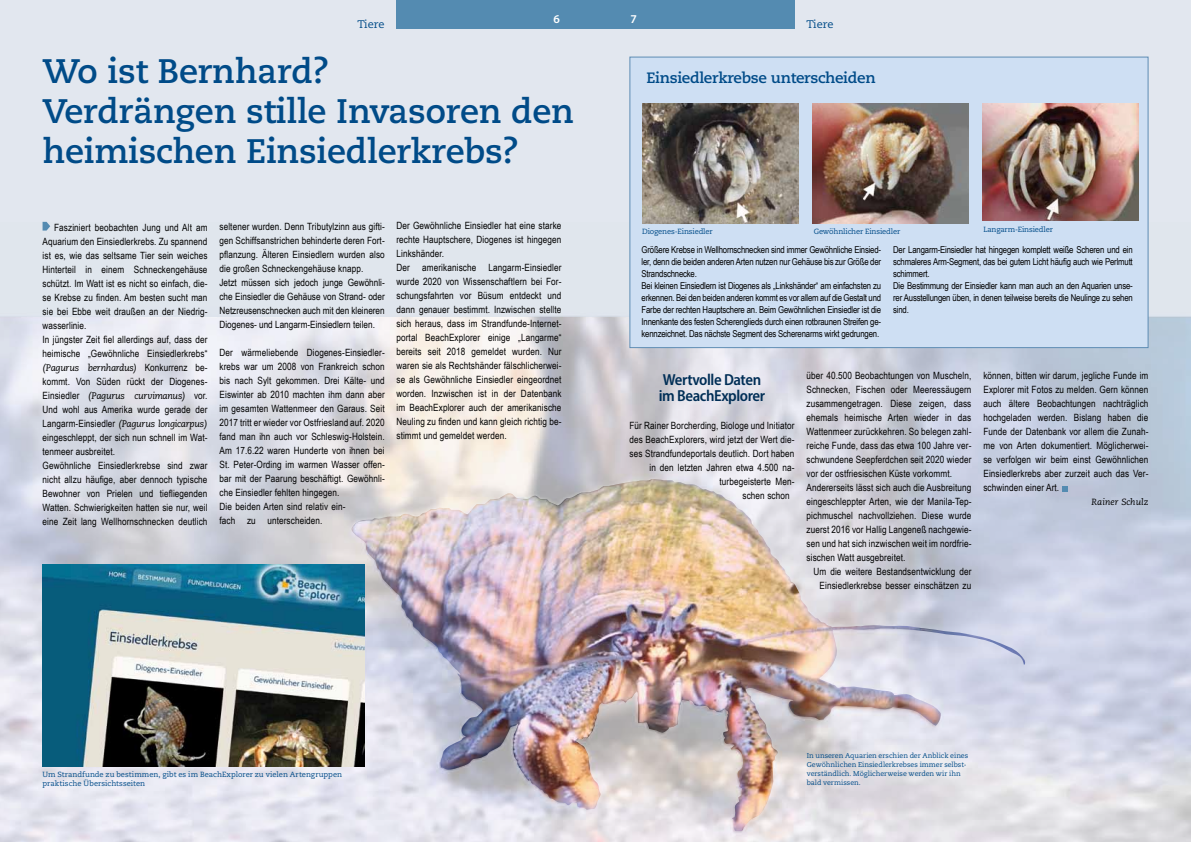
<style>
.page{position:relative;width:1191px;height:842px;background:#fff}
.page>*{position:absolute;margin:0;border:0;box-sizing:border-box;transform-origin:0 0}
.t1{font:700 34px/40px "Caecilia";letter-spacing:-.005em;color:#004b88}
.t2{font:600 semi-condensed 16px/16px "Myriad Pro";letter-spacing:-.025em;color:#002e56}
.t3{font:700 15px "Caecilia";letter-spacing:-.02em;color:#004b88}
.t4{font:600 12px "Myriad Pro";color:#fff}
.t5{font:11px "Caecilia";letter-spacing:-.005em;color:#004b88}
.t6{font:10px/14px "Arial Narrow";letter-spacing:.01em;color:#000}
.t7{font:9.5px/12px "Arial Narrow";letter-spacing:-.02em;color:#000}
.t8{font:italic 9.5px "Caecilia";letter-spacing:-.035em;color:#000}
.t9{font:italic 9px "Caecilia";letter-spacing:.01em;color:#000}
.t10{font:7.5px/9px "Caecilia";letter-spacing:-.01em;color:#004b88}
.t11{font:7px/9px "Caecilia";letter-spacing:-.005em;color:#004b88}
.s1{font-family:"Arial Narrow";font-style:normal;font-size:10px}
</style>
<div class="page">
<img style="left:0;top:317px;width:1191px;height:525px">
<svg style="left:1061px;top:486px;width:6px;height:5px"></svg>
<div style="left:0;top:0;width:1191px;height:317px;background:#e2e7ef"></div>
<div style="left:629px;top:57px;width:519px;height:291px;background:#cedff3;border:1px solid #5e8db4"></div>
<img style="left:642px;top:103px;width:156px;height:121px">
<img style="left:813px;top:103px;width:156px;height:120px">
<img style="left:982px;top:103px;width:156px;height:118px">
<img style="left:351px;top:479px;width:300px;height:302px">
<svg style="left:43px;top:222px;width:7px;height:9px"></svg>
<img style="left:43px;top:564px;width:321px;height:202px">
<div style="left:396px;top:0;width:398px;height:28px;background:#548bb1"></div>
<p class="t5" style="left:357px;top:18px;width:28px">Tiere</p>
<p class="t4" style="left:553px;top:11px;width:8px">6</p>
<p class="t4" style="left:630px;top:11px;width:8px">7</p>
<p class="t5" style="left:806px;top:18px;width:28px">Tiere</p>
<h1 class="t1" style="left:43px;top:52px;width:533px">Wo ist Bernhard?<br>Verdrängen stille Invasoren den heimischen Einsiedlerkrebs?</h1>
<h3 class="t3" style="left:646px;top:69px;width:230px">Einsiedlerkrebse unterscheiden</h3>
<p class="t6" style="left:43px;top:220px;width:166px;text-indent:12px">Fasziniert beobachten Jung und Alt am Aquarium den Einsiedlerkrebs. Zu spannend ist es, wie das seltsame Tier sein weiches Hinterteil in einem Schneckengehäuse schützt. Im Watt ist es nicht so einfach, die&shy;se Krebse zu finden. Am besten sucht man sie bei Ebbe weit draußen an der Niedrig&shy;wasserlinie.<br>In jüngster Zeit fiel allerdings auf, dass der heimische „Gewöhnliche Einsiedlerkrebs“</p>
<p class="t8" style="left:43px;top:362px;width:166px">(Pagurus bernhardus) <span class="s1">Konkurrenz be-</span></p>
<p class="t6" style="left:43px;top:374px;width:166px">kommt. Von Süden rückt der Diogenes-</p>
<p class="t8" style="left:43px;top:390px;width:166px"><span class="s1">Einsiedler</span> (Pagurus curvimanus) <span class="s1">vor.</span></p>
<p class="t6" style="left:43px;top:402px;width:166px">Und wohl aus Amerika wurde gerade der</p>
<p class="t8" style="left:43px;top:418px;width:166px"><span class="s1">Langarm-Einsiedler</span> (Pagurus longicarpus)</p>
<p class="t6" style="left:43px;top:430px;width:166px">eingeschleppt, der sich nun schnell im Wat&shy;tenmeer ausbreitet.<br>Gewöhnliche Einsiedlerkrebse sind zwar nicht allzu häufige, aber dennoch typische Bewohner von Prielen und tiefliegenden Watten. Schwierigkeiten hatten sie nur, weil eine Zeit lang Wellhornschnecken deutlich</p>
<p class="t6" style="left:219px;top:219px;width:167px">seltener wurden. Denn Tributylzinn aus gifti&shy;gen Schiffsanstrichen behinderte deren Fort&shy;pflanzung. Älteren Einsiedlern wurden also die großen Schneckengehäuse knapp.<br>Jetzt müssen sich jedoch junge Gewöhnli&shy;che Einsiedler die Gehäuse von Strand- oder Netzreusenschnecken auch mit den kleineren Diogenes- und Langarm-Einsiedlern teilen.</p>
<p class="t6" style="left:219px;top:345px;width:167px">Der wärmeliebende Diogenes-Einsiedler&shy;krebs war um 2008 von Frankreich schon bis nach Sylt gekommen. Drei Kälte- und Eiswinter ab 2010 machten ihm dann aber im gesamten Wattenmeer den Garaus. Seit 2017 tritt er wieder vor Ostfriesland auf. 2020 fand man ihn auch vor Schleswig-Holstein.<br>Am 17.6.22 waren Hunderte von ihnen bei St. Peter-Ording im warmen Wasser offen&shy;bar mit der Paarung beschäftigt. Gewöhnli&shy;che Einsiedler fehlten hingegen.<br>Die beiden Arten sind relativ ein-<br>fach zu unterscheiden.</p>
<p class="t6" style="left:396px;top:218px;width:166px">Der Gewöhnliche Einsiedler hat eine starke rechte Hauptschere, Diogenes ist hingegen Linkshänder.<br>Der amerikanische Langarm-Einsiedler wurde 2020 von Wissenschaftlern bei For&shy;schungsfahrten vor Büsum entdeckt und dann genauer bestimmt. Inzwischen stellte sich heraus, dass im Strandfunde-Internet&shy;portal BeachExplorer einige „Langarme“ bereits seit 2018 gemeldet wurden. Nur waren sie als Rechtshänder fälschlicherwei&shy;se als Gewöhnliche Einsiedler eingeordnet worden. Inzwischen ist in der Datenbank im BeachExplorer auch der amerikanische Neuling zu finden und kann gleich richtig be&shy;stimmt und gemeldet werden.</p>
<p class="t10" style="left:43px;top:770px;width:301px">Um Strandfunde zu bestimmen, gibt es im BeachExplorer zu vielen Artengruppen praktische Übersichtsseiten</p>
<p class="t10" style="left:642px;top:227px;width:72px">Diogenes-Einsiedler</p>
<p class="t10" style="left:814px;top:227px;width:88px">Gewöhnlicher Einsiedler</p>
<p class="t10" style="left:983px;top:225px;width:71px">Langarm-Einsiedler</p>
<p class="t7" style="left:641px;top:243px;width:241px">Größere Krebse in Wellhornschnecken sind immer Gewöhnliche Einsied&shy;ler, denn die beiden anderen Arten nutzen nur Gehäuse bis zur Größe der Strandschnecke.<br>Bei kleinen Einsiedlern ist Diogenes als „Linkshänder“ am einfachsten zu erkennen. Bei den beiden anderen kommt es vor allem auf die Gestalt und Farbe der rechten Hauptschere an. Beim Gewöhnlichen Einsiedler ist die Innenkante des festen Scherenglieds durch einen rotbraunen Streifen ge&shy;kennzeichnet. Das nächste Segment des Scherenarms wirkt gedrungen.</p>
<p class="t7" style="left:893px;top:243px;width:241px">Der Langarm-Einsiedler hat hingegen komplett weiße Scheren und ein schmaleres Arm-Segment, das bei gutem Licht häufig auch wie Perlmutt schimmert.<br>Die Bestimmung der Einsiedler kann man auch an den Aquarien unse&shy;rer Ausstellungen üben, in denen teilweise bereits die Neulinge zu sehen sind.</p>
<h2 class="t2" style="left:659px;top:371px;width:108px">Wertvolle Daten im BeachExplorer</h2>
<p class="t6" style="left:629px;top:418px;width:166px">Für Rainer Borcherding, Biologe und Initiator</p>
<p class="t6" style="left:629px;top:432px;width:166px">des BeachExplorers, wird jetzt der Wert die-</p>
<p class="t6" style="left:629px;top:446px;width:166px">ses Strandfundeportals deutlich. Dort haben</p>
<p class="t6" style="left:649px;top:460px;width:146px">in den letzten Jahren etwa 4.500 na-</p>
<p class="t6" style="left:719px;top:474px;width:76px">turbegeisterte Men-</p>
<p class="t6" style="left:742px;top:488px;width:49px">schen schon</p>
<p class="t6" style="left:806px;top:368px;width:166px">über 40.500 Beobachtungen von Muscheln, Schnecken, Fischen oder Meeressäugern zusammengetragen. Diese zeigen, dass ehemals heimische Arten wieder in das Wattenmeer zurückkehren. So belegen zahl&shy;reiche Funde, dass das etwa 100 Jahre ver&shy;schwundene Seepferdchen seit 2020 wieder vor der ostfriesischen Küste vorkommt.<br>Andererseits lässt sich auch die Ausbreitung eingeschleppter Arten, wie der Manila-Tep&shy;pichmuschel nachvollziehen. Diese wurde zuerst 2016 vor Hallig Langeneß nachgewie&shy;sen und hat sich inzwischen weit im nordfrie&shy;sischen Watt ausgebreitet.</p>
<p class="t6" style="left:813px;top:564px;width:159px;text-align:center">Um die weitere Bestandsentwicklung der<br>Einsiedlerkrebse besser einschätzen zu</p>
<p class="t6" style="left:983px;top:368px;width:166px;text-align:justify">können, bitten wir darum, jegliche Funde im Explorer mit Fotos zu melden. Gern können auch ältere Beobachtungen nachträglich hochgeladen werden. Bislang haben die Funde der Datenbank vor allem die Zunah&shy;me von Arten dokumentiert. Möglicherwei&shy;se verfolgen wir beim einst Gewöhnlichen Einsiedlerkrebs aber zurzeit auch das Ver&shy;schwinden einer Art.</p>
<p class="t9" style="left:1091px;top:497px;width:58px">Rainer Schulz</p>
<p class="t11" style="left:806px;top:751px;width:163px">In unseren Aquarien erschien der Anblick eines Gewöhnlichen Einsiedlerkrebses immer selbst&shy;verständlich. Möglicherweise werden wir ihn bald vermissen.</p>
</div>
